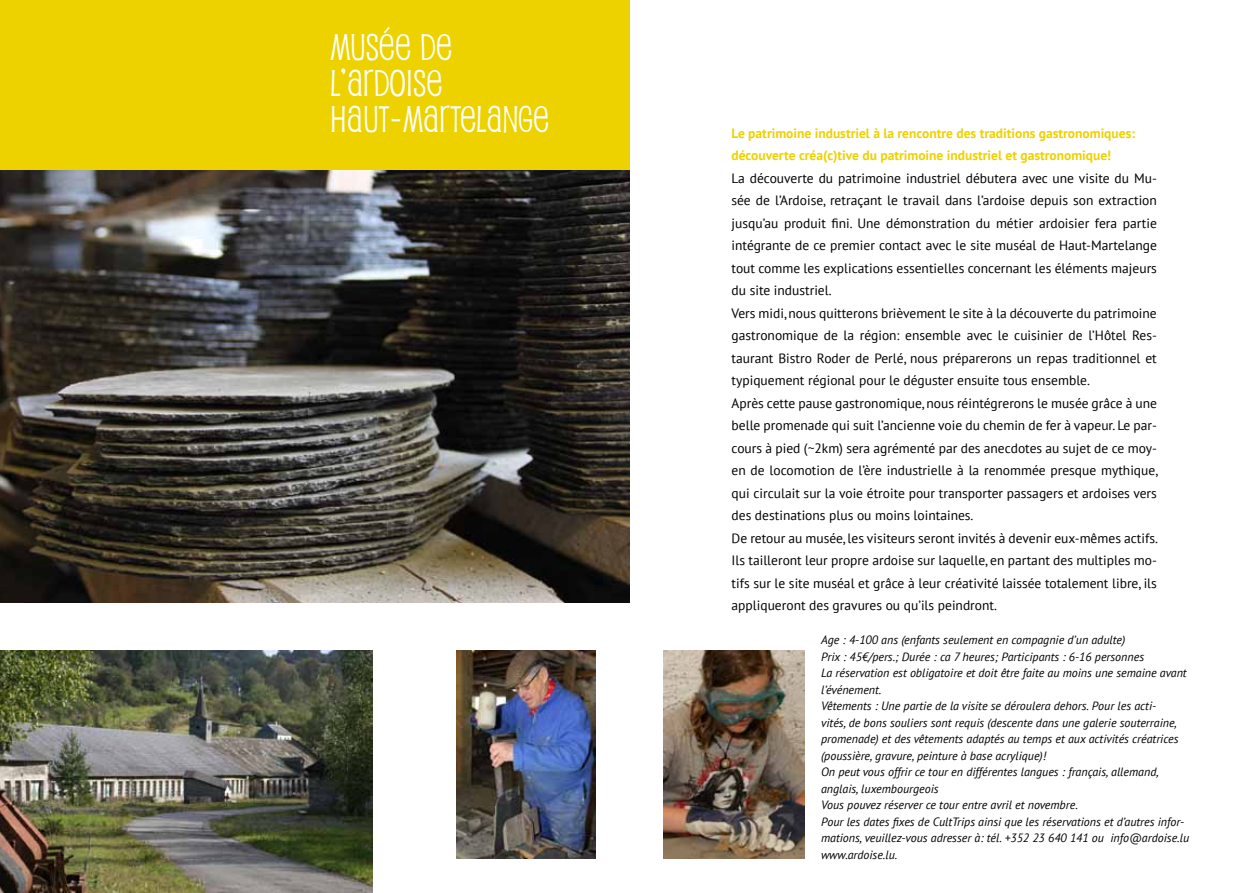
<style>
.page{position:relative;width:1259px;height:893px;background:#fff}
.page>*{position:absolute;margin:0;border:0;box-sizing:border-box;transform-origin:0 0}
.t1{font:36px/36px "Pupcat";letter-spacing:.01em;color:#fff}
.t2{font:13.5px/22.5px "PT Sans";color:#000}
.t3{font:700 13.5px/22.5px "PT Sans";color:#edd200}
.t4{font:italic 12px/16.5px "PT Sans";color:#000}
</style>
<div class="page">
<div style="left:0;top:0;width:629px;height:170px;background:#edd200"></div>
<img style="left:0;top:651px;width:372px;height:242px">
<img style="left:0;top:170px;width:629px;height:432px">
<img style="left:456px;top:651px;width:139px;height:208px">
<img style="left:663px;top:651px;width:141px;height:208px">
<h1 class="t1" style="left:330px;top:28px;width:220px">MUSÉE DE<br>L’ARDOISE<br>HAUT-MARTELANGE</h1>
<p class="t3" style="left:731px;top:121px;width:405px">Le patrimoine industriel à la rencontre des traditions gastronomiques: découverte créa(c)tive du patrimoine industriel et gastronomique!</p>
<p class="t2" style="left:731px;top:166px;width:428px">La découverte du patrimoine industriel débutera avec une visite du Mu&shy;sée de l’Ardoise, retraçant le travail dans l’ardoise depuis son extraction jusqu’au produit fini. Une démonstration du métier ardoisier fera partie intégrante de ce premier contact avec le site muséal de Haut-Martelange tout comme les explications essentielles concernant les éléments majeurs du site industriel.<br>Vers midi, nous quitterons brièvement le site à la découverte du patrimoine gastronomique de la région: ensemble avec le cuisinier de l’Hôtel Res&shy;taurant Bistro Roder de Perlé, nous préparerons un repas traditionnel et typiquement régional pour le déguster ensuite tous ensemble.<br>Après cette pause gastronomique, nous réintégrerons le musée grâce à une belle promenade qui suit l’ancienne voie du chemin de fer à vapeur. Le par&shy;cours à pied (~2km) sera agrémenté par des anecdotes au sujet de ce moy&shy;en de locomotion de l’ère industrielle à la renommée presque mythique, qui circulait sur la voie étroite pour transporter passagers et ardoises vers des destinations plus ou moins lointaines.<br>De retour au musée, les visiteurs seront invités à devenir eux-mêmes actifs.<br>Ils tailleront leur propre ardoise sur laquelle, en partant des multiples mo&shy;tifs sur le site muséal et grâce à leur créativité laissée totalement libre, ils appliqueront des gravures ou qu’ils peindront.</p>
<p class="t4" style="left:821px;top:632px;width:369px">Age : 4-100 ans (enfants seulement en compagnie d’un adulte)<br>Prix : 45€/pers.; Durée : ca 7 heures; Participants : 6-16 personnes<br>La réservation est obligatoire et doit être faite au moins une semaine avant l’événement.<br>Vêtements : Une partie de la visite se déroulera dehors. Pour les acti-<br>vités, de bons souliers sont requis (descente dans une galerie souterraine, promenade) et des vêtements adaptés au temps et aux activités créatrices (poussière, gravure, peinture à base acrylique)!<br>On peut vous offrir ce tour en différentes langues : français, allemand, anglais, luxembourgeois<br>Vous pouvez réserver ce tour entre avril et novembre.<br>Pour les dates fixes de CultTrips ainsi que les réservations et d’autres infor&shy;mations, veuillez-vous adresser à: tél. +352 23 640 141 ou info@ardoise.lu www.ardoise.lu.</p>
</div>
